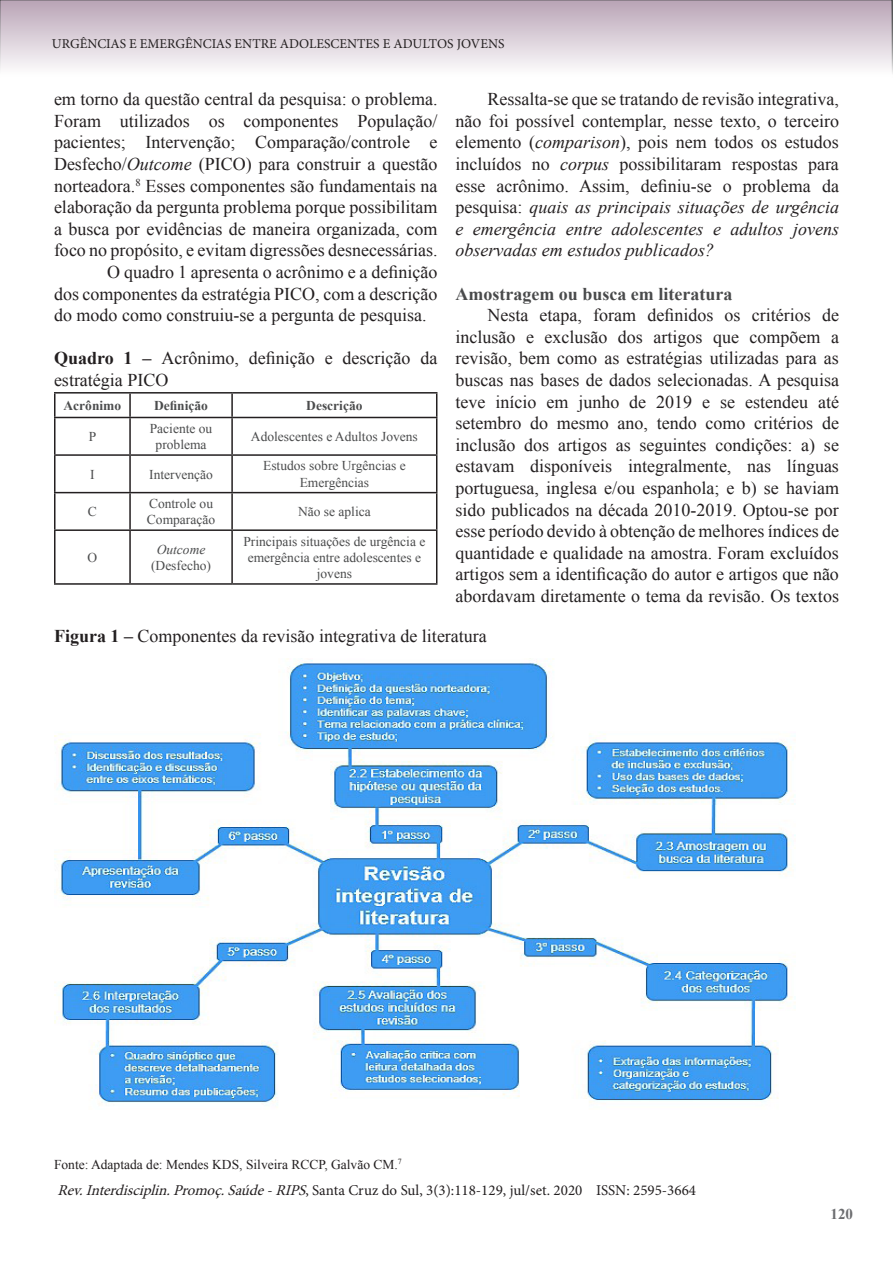
<style>
.page{position:relative;width:893px;height:1263px;background:#fff}
.page>*{position:absolute;margin:0;border:0;box-sizing:border-box;transform-origin:0 0}
.t1{font:18px/21.6px "Times New Roman";color:#231f20;text-align:justify}
.t2{font:700 18px "Times New Roman";color:#494a4b}
.t3{font:15px "Minion Pro";color:#231f20}
.t4{font:700 15px "Times New Roman";color:#6c6d70}
.t5{font:13.5px/16.2px "Times New Roman";color:#4b4c4d;text-align:center}
.t6{font:13.5px "Minion Pro";color:#231f20}
.t7{font:13.5px "Times New Roman";color:#231f20}
.t8{font:700 13.5px "Times New Roman";color:#4b4c4d}
.s1{font-style:italic}
.s2{font-weight:700}
</style>
<div class="page">
<svg style="left:0;top:0;width:892px;height:71px;background:#d8ccd6"></svg>
<svg style="left:892px;top:0;width:1px;height:74px"></svg>
<hr style="left:129px;top:394px;width:2px;height:23px;background:#231f20">
<hr style="left:231px;top:394px;width:2px;height:23px;background:#231f20">
<hr style="left:129px;top:418px;width:2px;height:36px;background:#231f20">
<hr style="left:231px;top:418px;width:2px;height:36px;background:#231f20">
<hr style="left:129px;top:456px;width:2px;height:36px;background:#231f20">
<hr style="left:231px;top:456px;width:2px;height:36px;background:#231f20">
<hr style="left:129px;top:493px;width:2px;height:36px;background:#231f20">
<hr style="left:231px;top:493px;width:2px;height:36px;background:#231f20">
<hr style="left:129px;top:531px;width:2px;height:52px;background:#231f20">
<hr style="left:231px;top:531px;width:2px;height:52px;background:#231f20">
<hr style="left:54px;top:392px;width:76px;height:2px;background:#231f20">
<hr style="left:54px;top:394px;width:2px;height:23px;background:#231f20">
<hr style="left:130px;top:392px;width:102px;height:2px;background:#231f20">
<hr style="left:232px;top:392px;width:205px;height:2px;background:#231f20">
<svg style="left:436px;top:394px;width:1px;height:23px"></svg>
<hr style="left:54px;top:417px;width:76px;height:1px;background:#231f20">
<hr style="left:54px;top:418px;width:2px;height:36px;background:#231f20">
<hr style="left:130px;top:417px;width:102px;height:1px;background:#231f20">
<hr style="left:232px;top:417px;width:205px;height:1px;background:#231f20">
<hr style="left:436px;top:418px;width:1px;height:36px;background:#231f20">
<hr style="left:54px;top:454px;width:76px;height:2px;background:#231f20">
<hr style="left:54px;top:456px;width:2px;height:36px;background:#231f20">
<hr style="left:130px;top:454px;width:102px;height:2px;background:#231f20">
<hr style="left:232px;top:454px;width:205px;height:2px;background:#231f20">
<hr style="left:436px;top:456px;width:1px;height:36px;background:#231f20">
<hr style="left:54px;top:492px;width:76px;height:1px;background:#231f20">
<hr style="left:54px;top:493px;width:2px;height:36px;background:#231f20">
<hr style="left:130px;top:492px;width:102px;height:1px;background:#231f20">
<hr style="left:232px;top:492px;width:205px;height:1px;background:#231f20">
<hr style="left:436px;top:493px;width:1px;height:36px;background:#231f20">
<hr style="left:54px;top:529px;width:76px;height:2px;background:#231f20">
<hr style="left:54px;top:531px;width:2px;height:52px;background:#231f20">
<hr style="left:130px;top:529px;width:102px;height:2px;background:#231f20">
<hr style="left:232px;top:529px;width:205px;height:2px;background:#231f20">
<hr style="left:436px;top:531px;width:1px;height:52px;background:#231f20">
<hr style="left:54px;top:583px;width:76px;height:2px;background:#231f20">
<hr style="left:130px;top:583px;width:102px;height:2px;background:#231f20">
<hr style="left:232px;top:583px;width:205px;height:2px;background:#231f20">
<img style="left:54px;top:658px;width:742px;height:450px">
<p class="t6" style="left:52px;top:35px;width:454px">URGÊNCIAS E EMERGÊNCIAS ENTRE ADOLESCENTES E ADULTOS JOVENS</p>
<p class="t1" style="left:54px;top:88px;width:385px">em torno da questão central da pesquisa: o problema.<br>Foram utilizados os componentes População/ pacientes; Intervenção; Comparação/controle e Desfecho/<span class="s1">Outcome</span> (PICO) para construir a questão norteadora.<sup>8</sup> Esses componentes são fundamentais na elaboração da pergunta problema porque possibilitam a busca por evidências de maneira organizada, com foco no propósito, e evitam digressões desnecessárias.</p>
<p class="t1" style="left:54px;top:261px;width:385px;text-indent:53px">O quadro 1 apresenta o acrônimo e a definição dos componentes da estratégia PICO, com a descrição do modo como construiu-se a pergunta de pesquisa.</p>
<p class="t1" style="left:54px;top:347px;width:385px"><span class="s2">Quadro 1 –</span> Acrônimo, definição e descrição da estratégia PICO</p>
<p class="t8" style="left:64px;top:396px;width:59px">Acrônimo</p>
<p class="t8" style="left:154px;top:396px;width:55px">Definição</p>
<p class="t8" style="left:306px;top:396px;width:58px">Descrição</p>
<p class="t5" style="left:89px;top:428px;width:9px">P</p>
<p class="t5" style="left:150px;top:420px;width:64px">Paciente ou problema</p>
<p class="t5" style="left:251px;top:428px;width:168px">Adolescentes e Adultos Jovens</p>
<p class="t5" style="left:90px;top:466px;width:6px">I</p>
<p class="t5" style="left:149px;top:466px;width:65px">Intervenção</p>
<p class="t5" style="left:263px;top:458px;width:144px">Estudos sobre Urgências e<br>Emergências</p>
<p class="t5" style="left:88px;top:503px;width:11px">C</p>
<p class="t5" style="left:147px;top:495px;width:70px;text-align:left">Controle ou<br>Comparação</p>
<p class="t5" style="left:298px;top:503px;width:74px">Não se aplica</p>
<p class="t5" style="left:88px;top:549px;width:11px">O</p>
<p class="t5" style="left:151px;top:541px;width:61px"><span class="s1">Outcome </span>(Desfecho)</p>
<p class="t5" style="left:243px;top:533px;width:183px">Principais situações de urgência e emergência entre adolescentes e jovens</p>
<p class="t1" style="left:455px;top:88px;width:385px;text-indent:32px">Ressalta-se que se tratando de revisão integrativa, não foi possível contemplar, nesse texto, o terceiro elemento (<span class="s1">comparison</span>), pois nem todos os estudos incluídos no <span class="s1">corpus</span> possibilitaram respostas para esse acrônimo. Assim, definiu-se o problema da pesquisa: <span class="s1">quais as principais situações de urgência e emergência entre adolescentes e adultos jovens observadas em estudos publicados?</span></p>
<p class="t2" style="left:455px;top:281px;width:278px">Amostragem ou busca em literatura</p>
<p class="t1" style="left:455px;top:304px;width:385px;text-indent:32px">Nesta etapa, foram definidos os critérios de inclusão e exclusão dos artigos que compõem a revisão, bem como as estratégias utilizadas para as buscas nas bases de dados selecionadas. A pesquisa teve início em junho de 2019 e se estendeu até setembro do mesmo ano, tendo como critérios de inclusão dos artigos as seguintes condições: a) se estavam disponíveis integralmente, nas línguas portuguesa, inglesa e/ou espanhola; e b) se haviam sido publicados na década 2010-2019. Optou-se por esse período devido à obtenção de melhores índices de quantidade e qualidade na amostra. Foram excluídos artigos sem a identificação do autor e artigos que não abordavam diretamente o tema da revisão. Os textos</p>
<p class="t1" style="left:54px;top:625px;width:434px"><span class="s2">Figura 1 –</span> Componentes da revisão integrativa de literatura</p>
<p class="t7" style="left:54px;top:1155px;width:349px">Fonte: Adaptada de: Mendes KDS, Silveira RCCP, Galvão CM.<sup>7</sup></p>
<p class="t3" style="left:57px;top:1180px;width:640px"><span class="s1">Rev.Interdisciplin.Promoç.Saúde-RIPS</span>, Santa Cruz do Sul, 3(3):118-129, jul/set. 2020 ISSN: 2595-3664</p>
<p class="t4" style="left:831px;top:1204px;width:24px">120</p>
</div>
